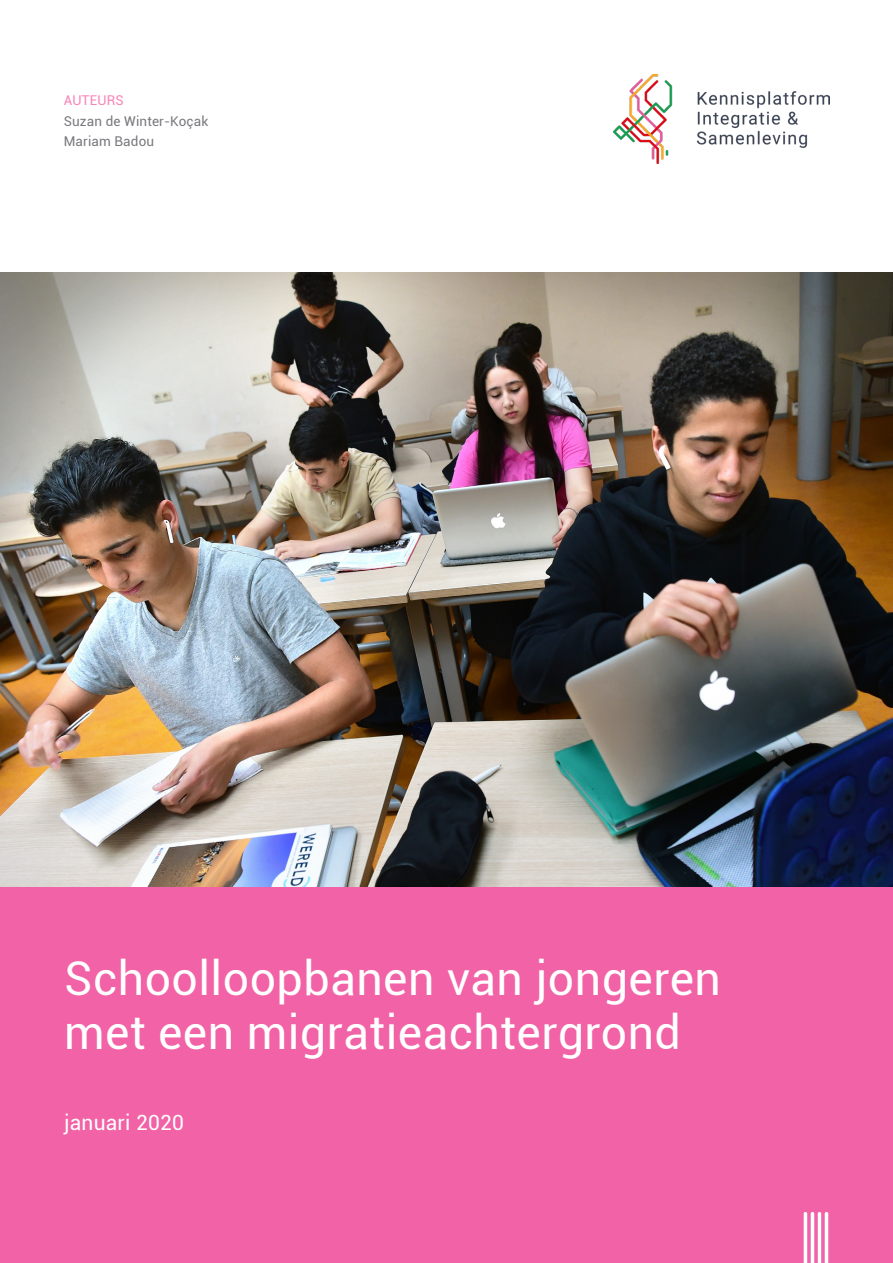
<style>
.page{position:relative;width:893px;height:1263px;background:#fff}
.page>*{position:absolute;margin:0;border:0;box-sizing:border-box;transform-origin:0 0}
.Broodtekst_vet{font:46.5px/54px "Roboto";letter-spacing:.01em;color:#fff}
.Broodtekst_vet-2{font:21px "Roboto";letter-spacing:.01em;color:#fff}
.t1{font:13.5px/20.2px "Roboto";letter-spacing:.01em;color:#79797e}
.t2{font:13.5px "Roboto";letter-spacing:.01em;color:#f984b7}
</style>
<div class="page">
<img style="left:614px;top:74px;width:216px;height:90px">
<div style="left:0;top:274px;width:893px;height:989px;background:#f262a6"></div>
<svg style="left:804px;top:1212px;width:24px;height:51px"></svg>
<img style="left:0;top:273px;width:893px;height:613px">
<p class="t2" style="left:64px;top:91px;width:61px">AUTEURS</p>
<p class="t1" style="left:64px;top:110px;width:146px">Suzan de Winter-Koçak<br>Mariam Badou</p>
<p class="Broodtekst_vet" style="left:64px;top:950px;width:658px">Schoolloopbanen van jongeren met een migratieachtergrond</p>
<p class="Broodtekst_vet-2" style="left:64px;top:1108px;width:121px">januari 2020</p>
</div>
